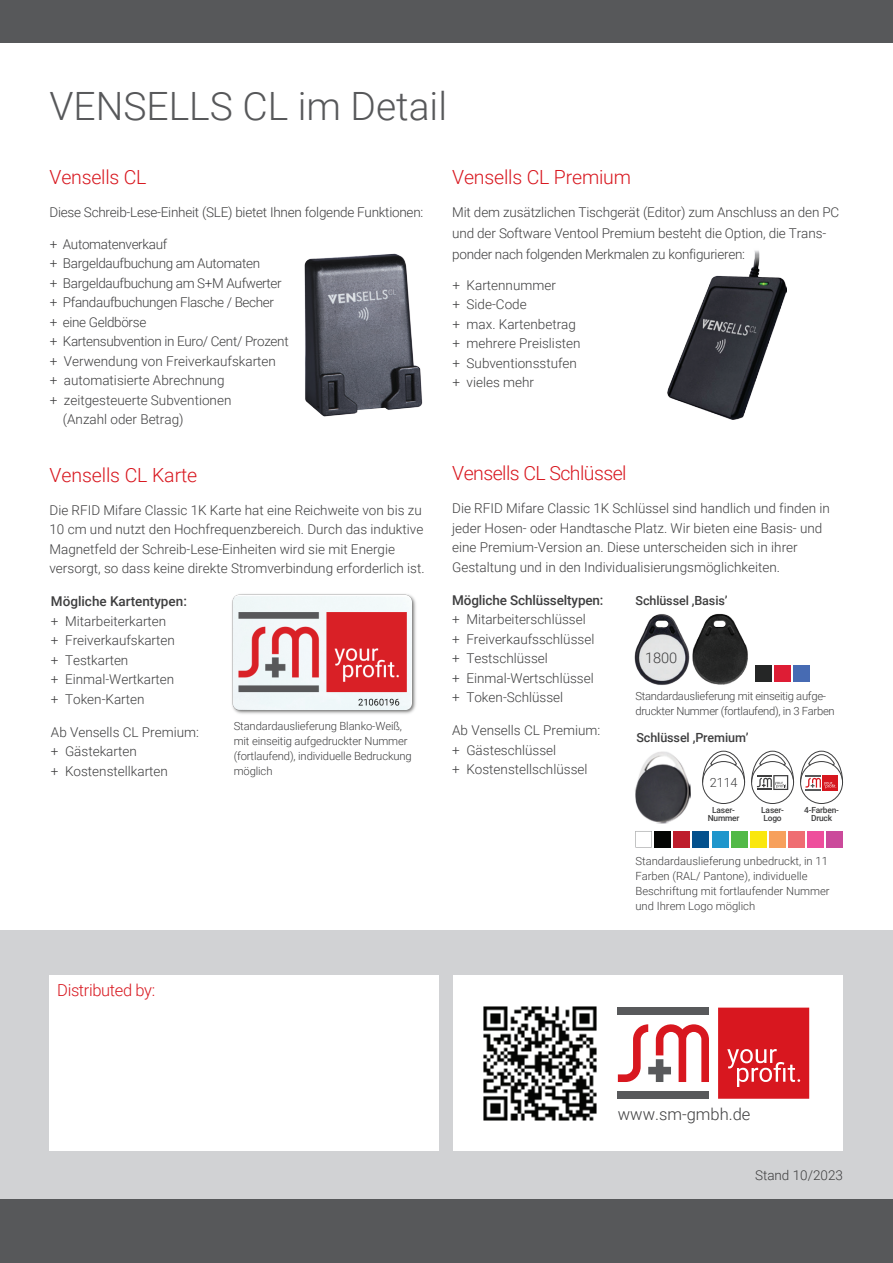
<style>
.page{position:relative;width:893px;height:1263px;background:#fff}
.page>*{position:absolute;margin:0;border:0;box-sizing:border-box;transform-origin:0 0}
.t1{font:300 39px "Roboto";color:#57585a}
.t2{font:300 19.5px "Roboto";letter-spacing:-.01em;color:#d8171f}
.t3{font:300 19.5px "Roboto";letter-spacing:-.03em;color:#d8171f}
.t4{font:300 16.5px "Roboto";letter-spacing:-.02em;color:#d8171f}
.t5{font:300 16.5px "Roboto";color:#3e3e3f}
.t6{font:300 14.7px "Roboto";color:#3e3e3f}
.t7{font:300 13.5px/19.5px "Roboto";color:#3e3e3f}
.t8{font:300 13.5px "Roboto";letter-spacing:-.025em;color:#3e3e3f}
.t9{font:300 13.5px "Roboto";letter-spacing:-.02em;color:#3e3e3f}
.t10{font:500 13.5px "Roboto";letter-spacing:-.01em;color:#3e3e3f}
.t11{font:500 12.6px "Roboto";letter-spacing:-.01em;color:#3e3e3f}
.t12{font:300 12.6px "Roboto";color:#3e3e3f}
.t13{font:300 11.25px/15px "Roboto";letter-spacing:-.01em;color:#3e3e3f}
.t14{font:500 8.4px/8.4px "Roboto";letter-spacing:-.025em;color:#3e3e3f;text-align:center}
</style>
<div class="page">
<img style="left:668px;top:267px;width:118px;height:153px">
<svg style="left:753px;top:250px;width:7px;height:17px"></svg>
<div style="left:0;top:0;width:893px;height:43px;background:#57585a"></div>
<div style="left:0;top:1199px;width:893px;height:64px;background:#57585a"></div>
<div style="left:0;top:930px;width:893px;height:269px;background:#d1d2d4"></div>
<div style="left:49px;top:976px;width:390px;height:175px;background:#fff"></div>
<div style="left:454px;top:976px;width:389px;height:175px;background:#fff"></div>
<svg style="left:718px;top:1007px;width:91px;height:92px;background:#db2b32"></svg>
<div style="left:618px;top:1007px;width:91px;height:8px;background:#58595b"></div>
<svg style="left:618px;top:1024px;width:91px;height:58px"></svg>
<div style="left:618px;top:1091px;width:91px;height:8px;background:#58595b"></div>
<img style="left:483px;top:1006px;width:114px;height:115px">
<img style="left:304px;top:253px;width:119px;height:164px">
<img style="left:635px;top:751px;width:56px;height:73px">
<img style="left:634px;top:613px;width:114px;height:72px">
<div style="left:755px;top:665px;width:17px;height:17px;background:#252626"></div>
<div style="left:774px;top:665px;width:17px;height:17px;background:#de1d35"></div>
<div style="left:794px;top:665px;width:16px;height:17px;background:#476bb3"></div>
<svg style="left:635px;top:831px;width:17px;height:16px"></svg>
<div style="left:654px;top:831px;width:17px;height:16px;background:#040503"></div>
<div style="left:674px;top:831px;width:16px;height:16px;background:#be1d2c"></div>
<div style="left:693px;top:831px;width:16px;height:16px;background:#03518d"></div>
<div style="left:712px;top:831px;width:16px;height:16px;background:#1f96cc"></div>
<div style="left:731px;top:831px;width:16px;height:16px;background:#52b947"></div>
<div style="left:750px;top:831px;width:16px;height:16px;background:#fae70d"></div>
<div style="left:769px;top:831px;width:17px;height:16px;background:#f7a05c"></div>
<div style="left:788px;top:831px;width:17px;height:16px;background:#ef6d72"></div>
<div style="left:807px;top:831px;width:17px;height:16px;background:#ee4e9c"></div>
<div style="left:827px;top:831px;width:16px;height:16px;background:#cb4a9b"></div>
<div style="left:702px;top:761px;width:43px;height:43px;border:1px solid #3e3e3f;border-radius:50%"></div>
<svg style="left:702px;top:750px;width:43px;height:33px"></svg>
<div style="left:751px;top:761px;width:43px;height:43px;border:1px solid #3e3e3f;border-radius:50%"></div>
<svg style="left:751px;top:750px;width:43px;height:40px"></svg>
<div style="left:800px;top:761px;width:43px;height:43px;border:1px solid #3e3e3f;border-radius:50%"></div>
<svg style="left:800px;top:750px;width:43px;height:40px"></svg>
<img style="left:232px;top:594px;width:184px;height:120px">
<h1 class="t1" style="left:49px;top:79px;width:399px">VENSELLS CL im Detail</h1>
<h2 class="t2" style="left:49px;top:164px;width:99px">Vensells CL</h2>
<p class="t9" style="left:49px;top:203px;width:375px">Diese Schreib-Lese-Einheit (SLE) bietet Ihnen folgende Funktionen:</p>
<p class="t8" style="left:50px;top:234px;width:119px">+ Automatenverkauf</p>
<p class="t8" style="left:50px;top:254px;width:212px">+ Bargeldaufbuchung am Automaten</p>
<p class="t8" style="left:50px;top:273px;width:233px">+ Bargeldaufbuchung am S+M Aufwerter</p>
<p class="t8" style="left:50px;top:293px;width:226px">+ Pfandaufbuchungen Flasche / Becher</p>
<p class="t8" style="left:50px;top:312px;width:98px">+ eine Geldbörse</p>
<p class="t8" style="left:50px;top:332px;width:240px">+ Kartensubvention in Euro/ Cent/ Prozent</p>
<p class="t7" style="left:50px;top:351px;width:228px">+ Verwendung von Freiverkaufskarten</p>
<p class="t7" style="left:50px;top:370px;width:176px">+ automatisierte Abrechnung</p>
<p class="t7" style="left:50px;top:390px;width:183px">+ zeitgesteuerte Subventionen</p>
<p class="t7" style="left:63px;top:409px;width:122px">(Anzahl oder Betrag)</p>
<h2 class="t2" style="left:452px;top:163px;width:180px">Vensells CL Premium</h2>
<p class="t7" style="left:452px;top:201px;width:389px;line-height:21px">Mit dem zusätzlichen Tischgerät (Editor) zum Anschluss an den PC und der Software Ventool Premium besteht die Option, die Trans&shy;ponder nach folgenden Merkmalen zu konfigurieren:</p>
<p class="t7" style="left:452px;top:275px;width:130px">+ Kartennummer<br>+ Side-Code<br>+ max. Kartenbetrag + mehrere Preislisten + Subventionsstufen + vieles mehr</p>
<h2 class="t2" style="left:49px;top:461px;width:149px">Vensells CL Karte</h2>
<p class="t7" style="left:49px;top:500px;width:377px">Die RFID Mifare Classic 1K Karte hat eine Reichweite von bis zu 10 cm und nutzt den Hochfrequenzbereich. Durch das induktive Magnetfeld der Schreib-Lese-Einheiten wird sie mit Energie versorgt, so dass keine direkte Stromverbindung erforderlich ist.</p>
<p class="t10" style="left:51px;top:592px;width:138px">Mögliche Kartentypen:</p>
<p class="t7" style="left:51px;top:610px;width:125px">+ Mitarbeiterkarten + Freiverkaufskarten + Testkarten<br>+ Einmal-Wertkarten + Token-Karten</p>
<p class="t7" style="left:51px;top:721px;width:150px">Ab Vensells CL Premium: + Gästekarten<br>+ Kostenstellkarten</p>
<p class="t13" style="left:234px;top:718px;width:180px">Standardauslieferung Blanko-Weiß, mit einseitig aufgedruckter Nummer (fortlaufend), individuelle Bedruckung möglich</p>
<h2 class="t3" style="left:452px;top:460px;width:176px">Vensells CL Schlüssel</h2>
<p class="t7" style="left:452px;top:498px;width:379px">Die RFID Mifare Classic 1K Schlüssel sind handlich und finden in jeder Hosen- oder Handtasche Platz. Wir bieten eine Basis- und eine Premium-Version an. Diese unterscheiden sich in ihrer Gestaltung und in den Individualisierungsmöglichkeiten.</p>
<p class="t10" style="left:452px;top:591px;width:153px">Mögliche Schlüsseltypen:</p>
<p class="t7" style="left:452px;top:609px;width:144px">+ Mitarbeiterschlüssel + Freiverkaufsschlüssel + Testschlüssel<br>+ Einmal-Wertschlüssel + Token-Schlüssel</p>
<p class="t7" style="left:452px;top:720px;width:150px">Ab Vensells CL Premium: + Gästeschlüssel<br>+ Kostenstellschlüssel</p>
<p class="t11" style="left:635px;top:592px;width:93px">Schlüssel ,Basis’</p>
<p class="t6" style="left:645px;top:647px;width:33px">1800</p>
<p class="t13" style="left:635px;top:688px;width:201px">Standardauslieferung mit einseitig aufge&shy;druckter Nummer (fortlaufend), in 3 Farben</p>
<p class="t11" style="left:636px;top:728px;width:114px">Schlüssel ,Premium’</p>
<p class="t12" style="left:710px;top:774px;width:29px">2114</p>
<p class="t14" style="left:708px;top:805px;width:33px">Laser-<br>Nummer</p>
<p class="t14" style="left:761px;top:805px;width:24px;text-align:left">Laser-<br>Logo</p>
<p class="t14" style="left:804px;top:805px;width:36px">4-Farben-<br>Druck</p>
<p class="t13" style="left:635px;top:853px;width:196px">Standardauslieferung unbedruckt, in 11<br>Farben (RAL/ Pantone), individuelle Beschriftung mit fortlaufender Nummer und Ihrem Logo möglich</p>
<p class="t4" style="left:57px;top:979px;width:99px">Distributed by:</p>
<p class="t5" style="left:618px;top:1102px;width:134px">www.sm-gmbh.de</p>
<p class="t7" style="left:755px;top:1165px;width:89px">Stand 10/2023</p>
</div>
